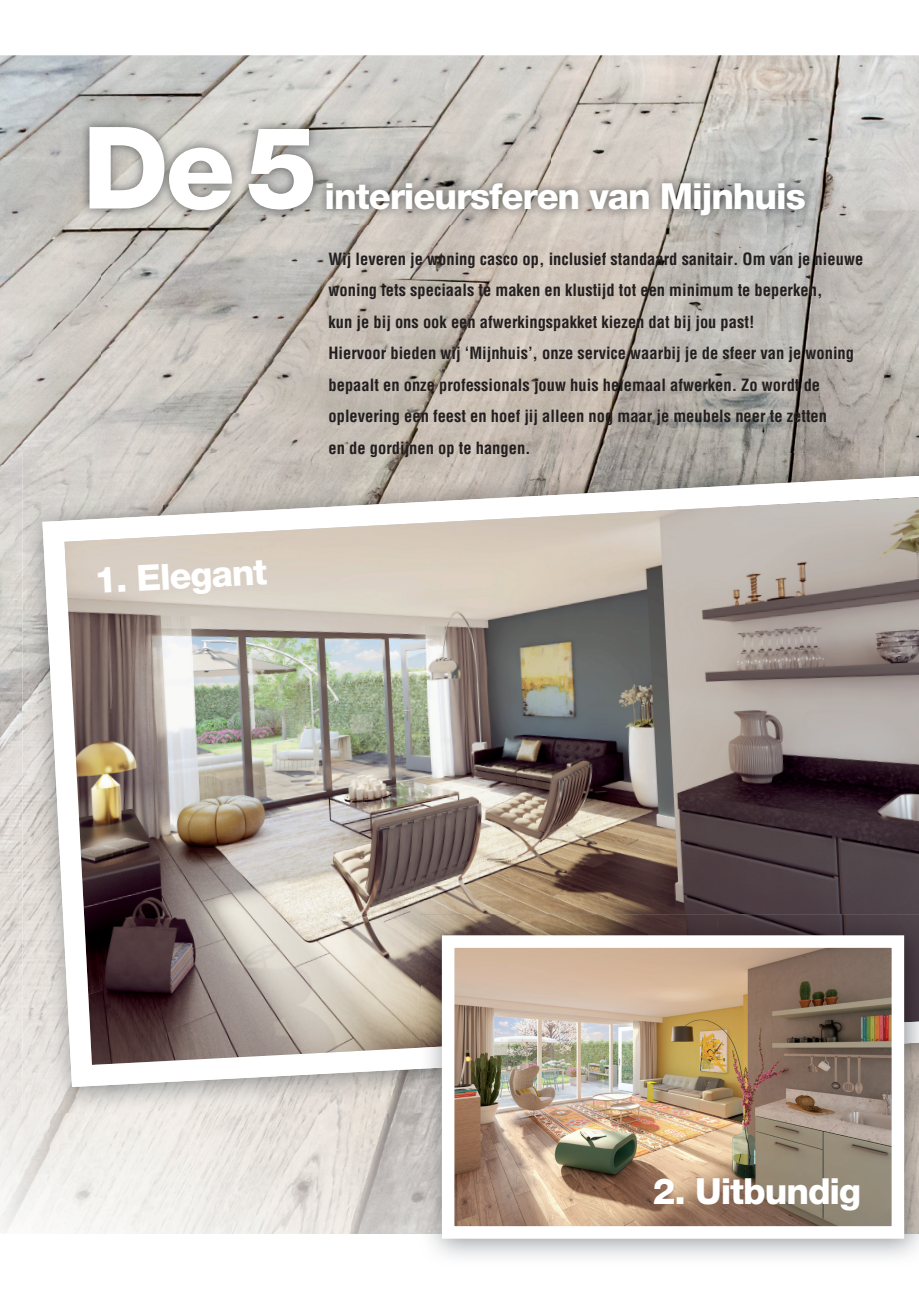
<style>
.page{position:relative;width:919px;height:1289px;background:#fff}
.page>*{position:absolute;margin:0;border:0;box-sizing:border-box;transform-origin:0 0}
.t1{font:800 114px "Helvetica Neue";color:#fff}
.t2{font:800 36px "Helvetica Neue";letter-spacing:-.03em;color:#fff}
.t3{font:700 condensed 16.5px/31.5px "Helvetica";color:#231f20}
</style>
<div class="page">
<img style="left:0;top:55px;width:918px;height:102px">
<img style="left:0;top:157px;width:102px;height:308px">
<img style="left:766px;top:157px;width:152px;height:296px">
<img style="left:102px;top:224px;width:664px;height:229px">
<img style="left:0;top:465px;width:51px;height:768px">
<img style="left:51px;top:1113px;width:867px;height:120px">
<img style="left:884px;top:270px;width:34px;height:206px">
<svg style="left:918px;top:618px;width:1px;height:213px"></svg>
<img style="left:80px;top:118px;width:734px;height:106px">
<img style="left:22px;top:453px;width:377px;height:101px">
<img style="left:399px;top:453px;width:485px;height:23px">
<img style="left:22px;top:554px;width:54px;height:559px">
<img style="left:76px;top:1086px;width:345px;height:27px">
<img style="left:42px;top:476px;width:876px;height:610px">
<img style="left:421px;top:914px;width:295px;height:107px">
<img style="left:716px;top:914px;width:202px;height:107px">
<img style="left:421px;top:1068px;width:497px;height:45px">
<img style="left:421px;top:1021px;width:497px;height:47px">
<img style="left:456px;top:949px;width:434px;height:275px">
<div style="left:442px;top:935px;width:462px;height:303px;border:13px solid #fff"></div>
<h1 class="t1" style="left:82px;top:100px;width:237px">De 5</h1>
<h2 class="t2" style="left:324px;top:174px;width:482px">interieursferen van Mijnhuis</h2>
<p class="t3" style="left:328px;top:243px;width:536px">Wij leveren je woning casco op, inclusief standaard sanitair. Om van je nieuwe woning iets speciaals te maken en klustijd tot een minimum te beperken,<br>kun je bij ons ook een afwerkingspakket kiezen dat bij jou past!<br>Hiervoor bieden wij ‘Mijnhuis’, onze service waarbij je de sfeer van je woning bepaalt en onze profes sionals jouw huis helemaal afwerken. Zo wordt de oplevering een feest en hoef jij alleen nog maar je meubels neer te zetten<br>en de gordijnen op te hangen.</p>
<h2 class="t2" style="left:93px;top:559px;width:175px;rotate:-3deg">1. Elegant</h2>
<h2 class="t2" style="left:652px;top:1170px;width:210px">2. Uitbundig</h2>
</div>
